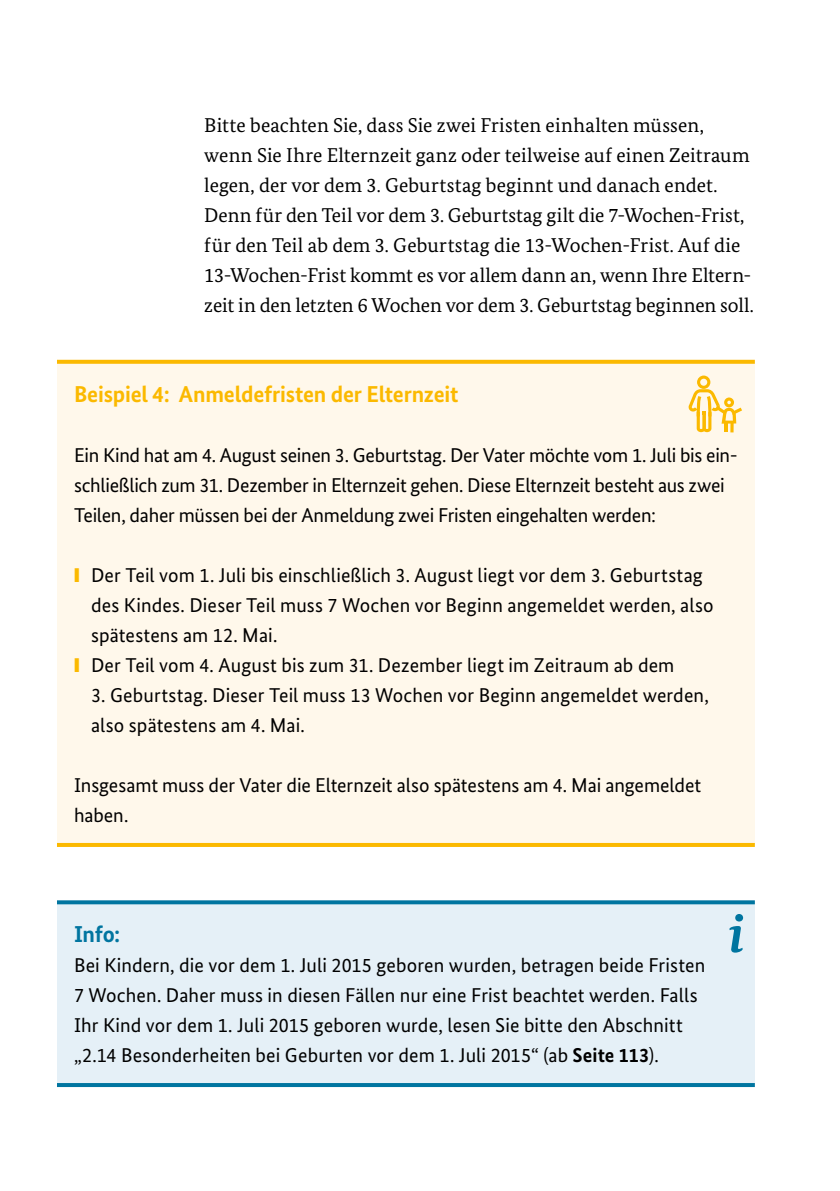
<style>
.page{position:relative;width:840px;height:1191px;background:#fff}
.page>*{position:absolute;margin:0;border:0;box-sizing:border-box;transform-origin:0 0}
.t1{font:700 23px "Bundes Sans";letter-spacing:-.01em;color:#fbb900}
.t2{font:700 23px "Bundes Sans";color:#0075a0}
.t3{font:20px/30px "Bundes Sans";letter-spacing:.005em;color:#000}
.t4{font:20px/30px "Bundes Serif";letter-spacing:.005em;color:#000}
.t5{font:20px/30px "Bundes Sans";letter-spacing:-.015em;color:#000}
.s1{color:#fbb900}
.s2{font-weight:700}
</style>
<div class="page">
<div style="left:57px;top:362px;width:697px;height:483px;background:#fff8eb"></div>
<svg style="left:57px;top:360px;width:697px;height:4px;background:#fbbc0c"></svg>
<hr style="left:57px;top:843px;width:697px;height:4px;background:#fbb900">
<div style="left:57px;top:902px;width:697px;height:183px;background:#e5f0f7"></div>
<svg style="left:57px;top:900px;width:697px;height:4px;background:#1580a7"></svg>
<hr style="left:57px;top:1083px;width:697px;height:4px;background:#0075a0">
<svg style="left:688px;top:375px;width:53px;height:57px"></svg>
<svg style="left:729px;top:914px;width:13px;height:38px"></svg>
<p class="t4" style="left:204px;top:110px;width:550px">Bitte beachten Sie, dass Sie zwei Fristen einhalten müssen, wenn Sie Ihre Elternzeit ganz oder teilweise auf einen Zeitraum legen, der vor dem 3. Geburtstag beginnt und danach endet.<br>Denn für den Teil vor dem 3. Geburtstag gilt die 7-Wochen-Frist, für den Teil ab dem 3. Geburtstag die 13-Wochen-Frist. Auf die 13-Wochen-Frist kommt es vor allem dann an, wenn Ihre Eltern&shy;zeit in den letzten 6 Wochen vor dem 3. Geburtstag beginnen soll.</p>
<p class="t1" style="left:74px;top:380px;width:386px">Beispiel 4: Anmeldefristen der Elternzeit</p>
<p class="t5" style="left:74px;top:440px;width:665px">Ein Kind hat am 4. August seinen 3. Geburtstag. Der Vater möchte vom 1. Juli bis ein&shy;schließlich zum 31. Dezember in Elternzeit gehen. Diese Elternzeit besteht aus zwei<br>Teilen, daher müssen bei der Anmeldung zwei Fristen eingehalten werden:</p>
<p class="t3" style="left:91px;top:560px;width:624px;text-indent:-17px"><span class="s1">❙</span> Der Teil vom 1. Juli bis einschließlich 3. August liegt vor dem 3. Geburtstag des Kindes. Dieser Teil muss 7 Wochen vor Beginn angemeldet werden, also spätestens am 12. Mai.</p>
<p class="t3" style="left:74px;top:650px;width:601px"><span class="s1">❙</span> Der Teil vom 4. August bis zum 31. Dezember liegt im Zeitraum ab dem</p>
<p class="t3" style="left:91px;top:680px;width:619px">3. Geburtstag. Dieser Teil muss 13 Wochen vor Beginn angemeldet werden, also spätestens am 4. Mai.</p>
<p class="t3" style="left:74px;top:770px;width:628px">Insgesamt muss der Vater die Elternzeit also spätestens am 4. Mai angemeldet haben.</p>
<p class="t2" style="left:74px;top:920px;width:48px">Info:</p>
<p class="t3" style="left:74px;top:950px;width:632px">Bei Kindern, die vor dem 1. Juli 2015 geboren wurden, betragen beide Fristen 7 Wochen. Daher muss in diesen Fällen nur eine Frist beachtet werden. Falls Ihr Kind vor dem 1. Juli 2015 geboren wurde, lesen Sie bitte den Abschnitt „2.14 Besonderheiten bei Geburten vor dem 1. Juli 2015“ (ab <span class="s2">Seite 113</span>).</p>
</div>
